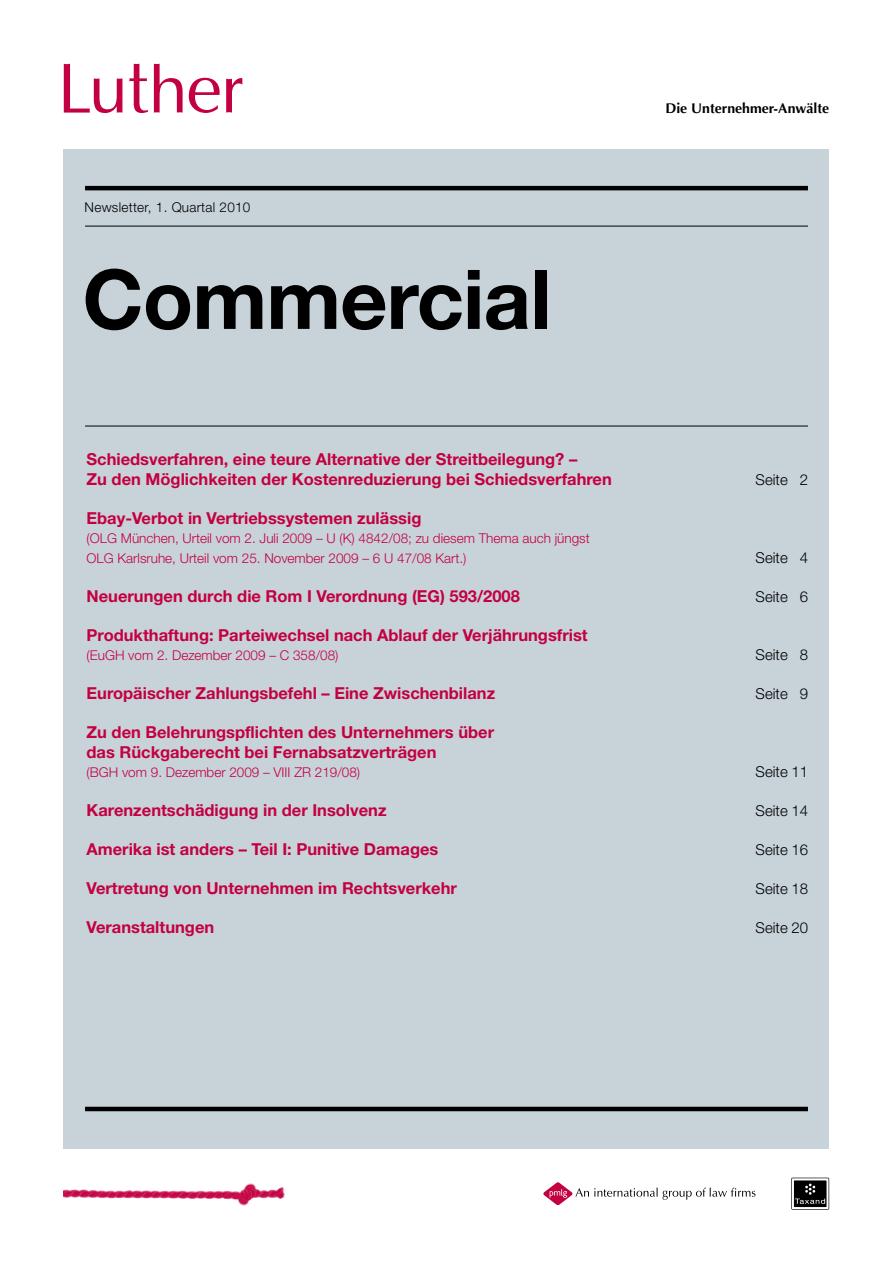
<style>
.page{position:relative;width:893px;height:1263px;background:#fff}
.page>*{position:absolute;margin:0;border:0;box-sizing:border-box;transform-origin:0 0}
.t1{font:700 82.5px "Helvetica Neue";letter-spacing:-.01em;color:#000}
.t2{font:700 16.5px/19.5px "Helvetica Neue";color:#c30040}
.t3{font:300 15px "Helvetica Neue";color:#000}
.t4{font:700 14.1px "Optima";color:#000}
.t5{font:300 13.5px/19.5px "Helvetica Neue";color:#c30040}
.t6{font:300 13.5px "Helvetica Neue";letter-spacing:.02em;color:#000}
</style>
<div class="page">
<div style="left:64px;top:149px;width:765px;height:1000px;background:#c8d3d9"></div>
<svg style="left:189px;top:78px;width:31px;height:35px"></svg>
<svg style="left:226px;top:78px;width:16px;height:35px"></svg>
<svg style="left:64px;top:64px;width:58px;height:49px"></svg>
<svg style="left:154px;top:64px;width:29px;height:49px"></svg>
<svg style="left:129px;top:64px;width:19px;height:49px"></svg>
<img style="left:64px;top:1183px;width:221px;height:23px">
<svg style="left:543px;top:1182px;width:212px;height:23px"></svg>
<svg style="left:791px;top:1178px;width:38px;height:32px"></svg>
<hr style="left:85px;top:426px;width:723px;height:1px;background:#000">
<hr style="left:85px;top:226px;width:723px;height:1px;background:#000">
<hr style="left:85px;top:186px;width:723px;height:4px;background:#000">
<hr style="left:85px;top:1107px;width:723px;height:4px;background:#000">
<p class="t6" style="left:85px;top:199px;width:167px">Newsletter, 1. Quartal 2010</p>
<h1 class="t1" style="left:82px;top:248px;width:470px">Commercial</h1>
<p class="t2" style="left:87px;top:449px;width:527px">Schiedsverfahren, eine teure Alternative der Streitbeilegung? –<br>Zu den Möglichkeiten der Kostenreduzierung bei Schiedsverfahren</p>
<p class="t2" style="left:87px;top:508px;width:336px">Ebay-Verbot in Vertriebssystemen zulässig</p>
<p class="t5" style="left:87px;top:529px;width:505px">(OLG München, Urteil vom 2. Juli 2009 – U (K) 4842/08; zu diesem Thema auch jüngst<br>OLG Karlsruhe, Urteil vom 25. November 2009 – 6 U 47/08 Kart.)</p>
<p class="t4" style="left:665px;top:100px;width:165px">Die Unternehmer-Anwälte</p>
<p class="t3" style="left:756px;top:470px;width:54px">Seite 2</p>
<p class="t3" style="left:756px;top:548px;width:54px">Seite 4</p>
<p class="t2" style="left:87px;top:586px;width:435px">Neuerungen durch die Rom I Verordnung (EG) 593/2008</p>
<p class="t3" style="left:756px;top:587px;width:54px">Seite 6</p>
<p class="t2" style="left:87px;top:625px;width:503px">Produkthaftung: Parteiwechsel nach Ablauf der Verjährungsfrist</p>
<p class="t5" style="left:87px;top:646px;width:253px">(EuGH vom 2. Dezember 2009 – C 358/08)</p>
<p class="t3" style="left:756px;top:646px;width:54px">Seite 8</p>
<p class="t2" style="left:87px;top:683px;width:410px">Europäischer Zahlungsbefehl – Eine Zwischenbilanz</p>
<p class="t3" style="left:756px;top:685px;width:54px">Seite 9</p>
<p class="t2" style="left:87px;top:722px;width:409px">Zu den Belehrungspflichten des Unternehmers über das Rückgaberecht bei Fernabsatzverträgen</p>
<p class="t5" style="left:87px;top:763px;width:275px">(BGH vom 9. Dezember 2009 – VIII ZR 219/08)</p>
<p class="t3" style="left:756px;top:763px;width:54px">Seite 11</p>
<p class="t2" style="left:87px;top:800px;width:302px">Karenzentschädigung in der Insolvenz</p>
<p class="t3" style="left:756px;top:802px;width:54px">Seite 14</p>
<p class="t2" style="left:87px;top:839px;width:353px">Amerika ist anders – Teil I: Punitive Damages</p>
<p class="t3" style="left:756px;top:841px;width:54px">Seite 16</p>
<p class="t2" style="left:87px;top:878px;width:372px">Vertretung von Unternehmen im Rechtsverkehr</p>
<p class="t3" style="left:756px;top:880px;width:54px">Seite 18</p>
<p class="t2" style="left:87px;top:917px;width:129px">Veranstaltungen</p>
<p class="t3" style="left:756px;top:919px;width:54px">Seite 20</p>
</div>
